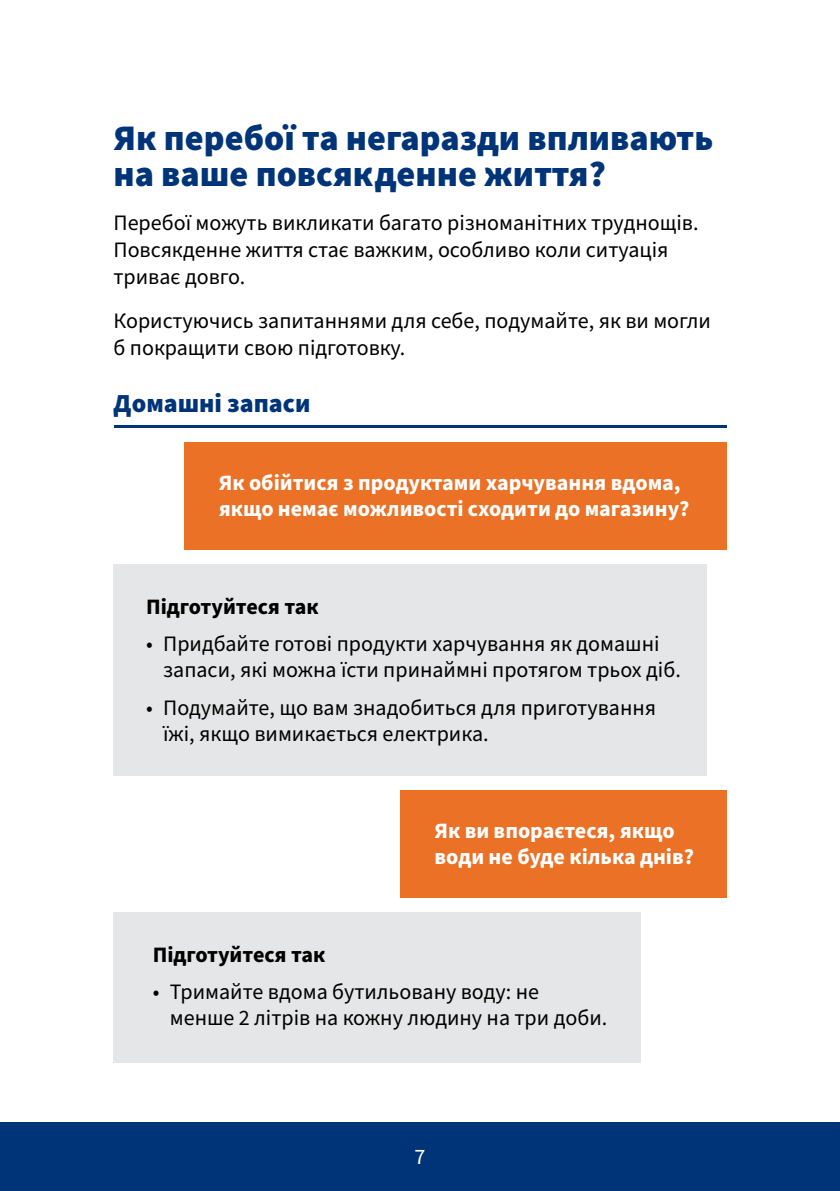
<style>
.page{position:relative;width:840px;height:1191px;background:#fff}
.page>*{position:absolute;margin:0;border:0;box-sizing:border-box;transform-origin:0 0}
.otsikko_h1{font:900 36px/36px "Source Sans Pro";color:#003479}
.valiotsikko_h2{font:900 26px "Source Sans Pro";color:#003479}
.lista_p{font:22px/26px "Source Sans Pro";color:#000}
.leipis_p{font:22px/27px "Source Sans Pro";color:#000}
.puhekupla_p{font:700 22px/26px "Source Sans Pro";color:#fff}
.lista_p-2{font:700 22px "Source Sans Pro";color:#000}
.t1{font:22px "Source Sans Pro";color:#fff}
</style>
<div class="page">
<hr style="left:113px;top:425px;width:613px;height:3px;background:#003479">
<div style="left:184px;top:442px;width:542px;height:108px;background:#ea7125"></div>
<div style="left:113px;top:564px;width:593px;height:211px;background:#e4e6e7"></div>
<div style="left:400px;top:790px;width:326px;height:107px;background:#ea7125"></div>
<div style="left:113px;top:911px;width:528px;height:151px;background:#e4e6e7"></div>
<div style="left:0;top:1123px;width:839px;height:68px;background:#003479"></div>
<h1 class="otsikko_h1" style="left:113px;top:121px;width:601px">Як перебої та негаразди впливають на ваше повсякденне життя?</h1>
<p class="leipis_p" style="left:113px;top:210px;width:586px">Перебої можуть викликати багато різноманітних труднощів.<br>Повсякденне життя стає важким, особливо коли ситуація триває довго.</p>
<p class="leipis_p" style="left:113px;top:308px;width:598px">Користуючись запитаннями для себе, подумайте, як ви могли б покращити свою підготовку.</p>
<h2 class="valiotsikko_h2" style="left:113px;top:386px;width:198px">Домашні запаси</h2>
<p class="puhekupla_p" style="left:218px;top:470px;width:472px">Як обійтися з продуктами харчування вдома, якщо немає можливості сходити до магазину?</p>
<p class="lista_p-2" style="left:146px;top:591px;width:174px">Підготуйтеся так</p>
<p class="lista_p" style="left:163px;top:631px;width:519px;text-indent:-17px">• Придбайте готові продукти харчування як домашні запаси, які можна їсти принаймні протягом трьох діб.</p>
<p class="lista_p" style="left:163px;top:695px;width:494px;text-indent:-17px">• Подумайте, що вам знадобиться для приготування їжі, якщо вимикається електрика.</p>
<p class="puhekupla_p" style="left:434px;top:818px;width:261px">Як ви впораєтеся, якщо води не буде кілька днів?</p>
<p class="lista_p-2" style="left:153px;top:939px;width:174px">Підготуйтеся так</p>
<p class="lista_p" style="left:170px;top:979px;width:439px;text-indent:-17px">• Тримайте вдома бутильовану воду: не менше 2 літрів на кожну людину на три доби.</p>
<p class="t1" style="left:414px;top:1141px;width:12px">7</p>
</div>
